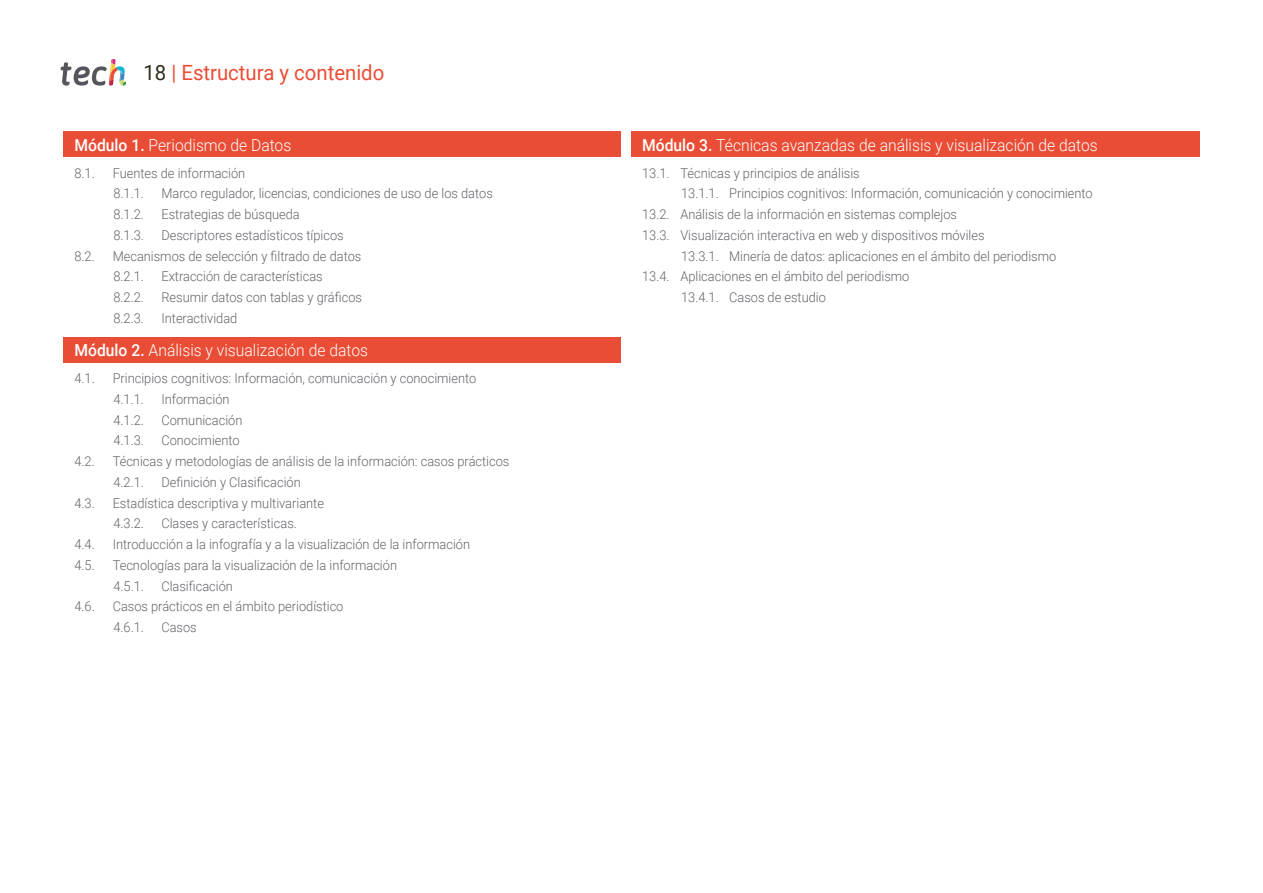
<style>
.page{position:relative;width:1263px;height:893px;background:#fff}
.page>*{position:absolute;margin:0;border:0;box-sizing:border-box;transform-origin:0 0}
.t1{font:21px "Roboto";color:#e94d35}
.t2{font:300 16.5px "Roboto";color:#fff;scale:.95 1}
.t3{font:300 13.5px/20.7px "Roboto";color:#61646a;scale:.95 1}
.s1{color:#312e20}
.s2{font-weight:500}
</style>
<div class="page">
<svg style="left:61px;top:59px;width:65px;height:27px"></svg>
<div style="left:63px;top:132px;width:558px;height:25px;background:#e94d35"></div>
<div style="left:63px;top:337px;width:558px;height:25px;background:#e94d35"></div>
<div style="left:631px;top:132px;width:568px;height:25px;background:#e94d35"></div>
<h1 class="t1" style="left:144px;top:57px;width:242px"><span class="s1">18</span> | Estructura y contenido</h1>
<p class="t2" style="left:74px;top:133px;width:230px"><span class="s2">Módulo 1.</span> Periodismo de Datos</p>
<p class="t3" style="left:74px;top:162px;width:23px">8.1.</p>
<p class="t3" style="left:113px;top:162px;width:141px">Fuentes de información<br>8.1.1.</p>
<p class="t3" style="left:161px;top:183px;width:350px">Marco regulador, licencias, condiciones de uso de los datos</p>
<p class="t3" style="left:113px;top:203px;width:34px">8.1.2.</p>
<p class="t3" style="left:161px;top:203px;width:147px">Estrategias de búsqueda</p>
<p class="t3" style="left:113px;top:224px;width:34px">8.1.3.</p>
<p class="t3" style="left:161px;top:224px;width:193px">Descriptores estadísticos típicos</p>
<p class="t3" style="left:74px;top:245px;width:23px">8.2.</p>
<p class="t3" style="left:113px;top:245px;width:263px">Mecanismos de selección y filtrado de datos<br>8.2.1.</p>
<p class="t3" style="left:161px;top:266px;width:171px">Extracción de características</p>
<p class="t3" style="left:113px;top:286px;width:34px">8.2.2.</p>
<p class="t3" style="left:161px;top:286px;width:213px">Resumir datos con tablas y gráficos</p>
<p class="t3" style="left:113px;top:307px;width:34px">8.2.3.</p>
<p class="t3" style="left:161px;top:307px;width:81px">Interactividad</p>
<p class="t2" style="left:74px;top:339px;width:311px"><span class="s2">Módulo 2.</span> Análisis y visualización de datos</p>
<p class="t3" style="left:74px;top:368px;width:23px">4.1.</p>
<p class="t3" style="left:113px;top:368px;width:384px">Principios cognitivos: Información, comunicación y conocimiento<br>4.1.1.</p>
<p class="t3" style="left:161px;top:388px;width:73px">Información</p>
<p class="t3" style="left:113px;top:409px;width:34px">4.1.2.</p>
<p class="t3" style="left:161px;top:409px;width:87px">Comunicación</p>
<p class="t3" style="left:113px;top:430px;width:34px">4.1.3.</p>
<p class="t3" style="left:161px;top:430px;width:84px">Conocimiento</p>
<p class="t3" style="left:74px;top:450px;width:23px">4.2.</p>
<p class="t3" style="left:113px;top:450px;width:419px">Técnicas y metodologías de análisis de la información: casos prácticos<br>4.2.1.</p>
<p class="t3" style="left:161px;top:471px;width:148px">Definición y Clasificación</p>
<p class="t3" style="left:74px;top:492px;width:23px">4.3.</p>
<p class="t3" style="left:113px;top:492px;width:224px">Estadística descriptiva y multivariante<br>4.3.2.</p>
<p class="t3" style="left:161px;top:513px;width:144px">Clases y características.</p>
<p class="t3" style="left:74px;top:533px;width:23px">4.4.</p>
<p class="t3" style="left:113px;top:533px;width:378px">Introducción a la infografía y a la visualización de la información</p>
<p class="t3" style="left:74px;top:554px;width:23px">4.5.</p>
<p class="t3" style="left:113px;top:554px;width:301px">Tecnologías para la visualización de la información<br>4.5.1.</p>
<p class="t3" style="left:161px;top:575px;width:77px">Clasificación</p>
<p class="t3" style="left:74px;top:596px;width:23px">4.6.</p>
<p class="t3" style="left:113px;top:596px;width:244px">Casos prácticos en el ámbito periodístico<br>4.6.1.</p>
<p class="t3" style="left:161px;top:616px;width:39px">Casos</p>
<p class="t2" style="left:642px;top:133px;width:481px"><span class="s2">Módulo 3.</span> Técnicas avanzadas de análisis y visualización de datos</p>
<p class="t3" style="left:642px;top:162px;width:231px">13.1. Técnicas y principios de análisis</p>
<p class="t3" style="left:681px;top:183px;width:435px">13.1.1. Principios cognitivos: Información, comunicación y conocimiento</p>
<p class="t3" style="left:642px;top:203px;width:333px">13.2. Análisis de la información en sistemas complejos</p>
<p class="t3" style="left:642px;top:224px;width:362px">13.3. Visualización interactiva en web y dispositivos móviles</p>
<p class="t3" style="left:681px;top:245px;width:396px">13.3.1. Minería de datos: aplicaciones en el ámbito del periodismo</p>
<p class="t3" style="left:642px;top:266px;width:283px">13.4. Aplicaciones en el ámbito del periodismo</p>
<p class="t3" style="left:681px;top:286px;width:154px">13.4.1. Casos de estudio</p>
</div>
